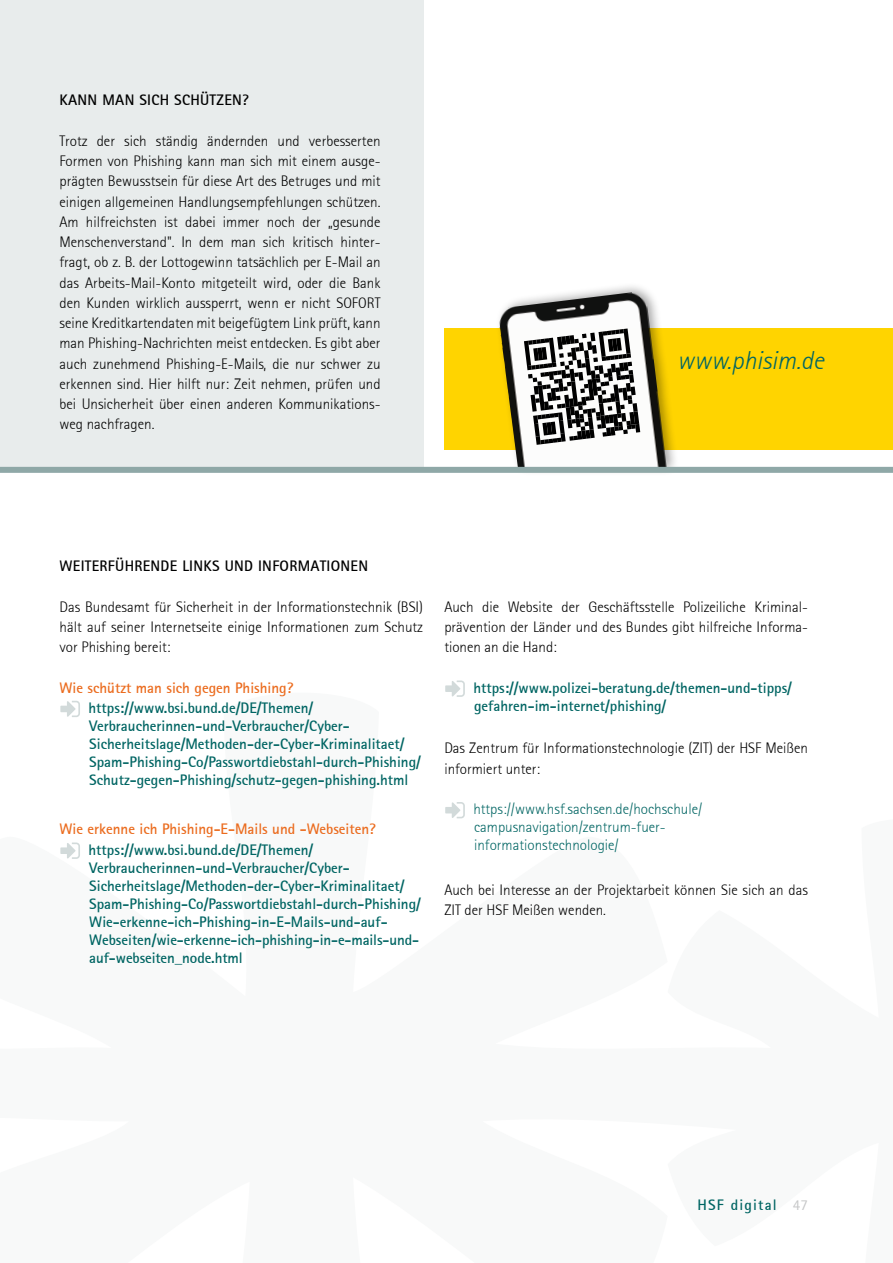
<style>
.page{position:relative;width:893px;height:1263px;background:#fff}
.page>*{position:absolute;margin:0;border:0;box-sizing:border-box;transform-origin:0 0}
.t1{font:italic 300 25.5px "Rotis Sans Serif";color:#006563}
.t2{font:300 15px/20.2px "Rotis Sans Serif";color:#000;text-align:justify}
.t3{font:700 15px/18px "Rotis Sans Serif";color:#006563}
.t4{font:300 15px/18px "Rotis Sans Serif";color:#006563}
.t5{font:700 15px "Rotis Sans Serif";color:#eb6c1f}
.t6{font:700 15px "Rotis Sans Serif";letter-spacing:.02em;color:#000}
.t7{font:700 15px "Rotis Sans Serif";letter-spacing:.08em;color:#006563}
.s1{font-weight:400;color:#c6c7c8}
</style>
<div class="page">
<div style="left:0;top:0;width:423px;height:470px;background:#e8ecec"></div>
<div style="left:444px;top:328px;width:449px;height:122px;background:#ffd400"></div>
<div style="left:495px;top:282px;width:184px;height:194px;background:#000;opacity:.35"></div>
<img style="left:497px;top:291px;width:170px;height:176px">
<svg style="left:524px;top:328px;width:116px;height:117px;background:#8f8f8e"></svg>
<div style="left:0;top:467px;width:893px;height:6px;background:#8fa8a7"></div>
<svg style="left:60px;top:701px;width:20px;height:16px"></svg>
<svg style="left:60px;top:842px;width:20px;height:17px"></svg>
<svg style="left:445px;top:680px;width:20px;height:17px"></svg>
<svg style="left:445px;top:802px;width:20px;height:16px"></svg>
<p class="t6" style="left:60px;top:91px;width:191px">KANN MAN SICH SCHÜTZEN?</p>
<p class="t2" style="left:60px;top:131px;width:323px">Trotz der sich ständig ändernden und verbesserten Formen von Phishing kann man sich mit einem ausge&shy;prägten Bewusstsein für diese Art des Betruges und mit einigen allgemeinen Handlungsempfehlungen schützen.<br>Am hilfreichsten ist dabei immer noch der „gesunde Menschenverstand". In dem man sich kritisch hinter&shy;fragt, ob z. B. der Lottogewinn tatsächlich per E-Mail an das Arbeits-Mail-Konto mitgeteilt wird, oder die Bank den Kunden wirklich aussperrt, wenn er nicht SOFORT seine Kreditkartendaten mit beigefügtem Link prüft, kann man Phishing-Nachrichten meist entdecken. Es gibt aber auch zunehmend Phishing-E-Mails, die nur schwer zu erkennen sind. Hier hilft nur: Zeit nehmen, prüfen und bei Unsicherheit über einen anderen Kommunikations&shy;weg nachfragen.</p>
<h1 class="t1" style="left:677px;top:345px;width:148px">www.phisim.de</h1>
<p class="t6" style="left:60px;top:556px;width:310px">WEITERFÜHRENDE LINKS UND INFORMATIONEN</p>
<p class="t2" style="left:60px;top:596px;width:365px">Das Bundesamt für Sicherheit in der Informationstechnik (BSI) hält auf seiner Internetseite einige Informationen zum Schutz vor Phishing bereit:</p>
<p class="t5" style="left:60px;top:678px;width:235px">Wie schützt man sich gegen Phishing?</p>
<p class="t3" style="left:89px;top:698px;width:334px">https://www.bsi.bund.de/DE/Themen/ Verbraucherinnen-und-Verbraucher/Cyber-Sicherheitslage/Methoden-der-Cyber-Kriminalitaet/ Spam-Phishing-Co/Passwortdiebstahl-durch-Phishing/ Schutz-gegen-Phishing/schutz-gegen-phishing.html</p>
<p class="t5" style="left:60px;top:820px;width:318px">Wie erkenne ich Phishing-E-Mails und -Webseiten?</p>
<p class="t3" style="left:89px;top:840px;width:334px">https://www.bsi.bund.de/DE/Themen/ Verbraucherinnen-und-Verbraucher/Cyber-Sicherheitslage/Methoden-der-Cyber-Kriminalitaet/ Spam-Phishing-Co/Passwortdiebstahl-durch-Phishing/ Wie-erkenne-ich-Phishing-in-E-Mails-und-auf-Webseiten/wie-erkenne-ich-phishing-in-e-mails-und&shy;auf-webseiten_node.html</p>
<p class="t2" style="left:444px;top:596px;width:365px">Auch die Website der Geschäftsstelle Polizeiliche Kriminal&shy;prävention der Länder und des Bundes gibt hilfreiche Informa&shy;tionen an die Hand:</p>
<p class="t3" style="left:473px;top:678px;width:320px">https://www.polizei-beratung.de/themen-und-tipps/ gefahren-im-internet/phishing/</p>
<p class="t2" style="left:444px;top:738px;width:365px">Das Zentrum für Informationstechnologie (ZIT) der HSF Meißen informiert unter:</p>
<p class="t4" style="left:473px;top:800px;width:230px">https://www.hsf.sachsen.de/hochschule/ campusnavigation/zentrum-fuer&shy;informationstechnologie/</p>
<p class="t2" style="left:444px;top:880px;width:365px">Auch bei Interesse an der Projektarbeit können Sie sich an das<br>ZIT der HSF Meißen wenden.</p>
<p class="t7" style="left:697px;top:1195px;width:112px">HSF digital <span class="s1">47</span></p>
</div>
